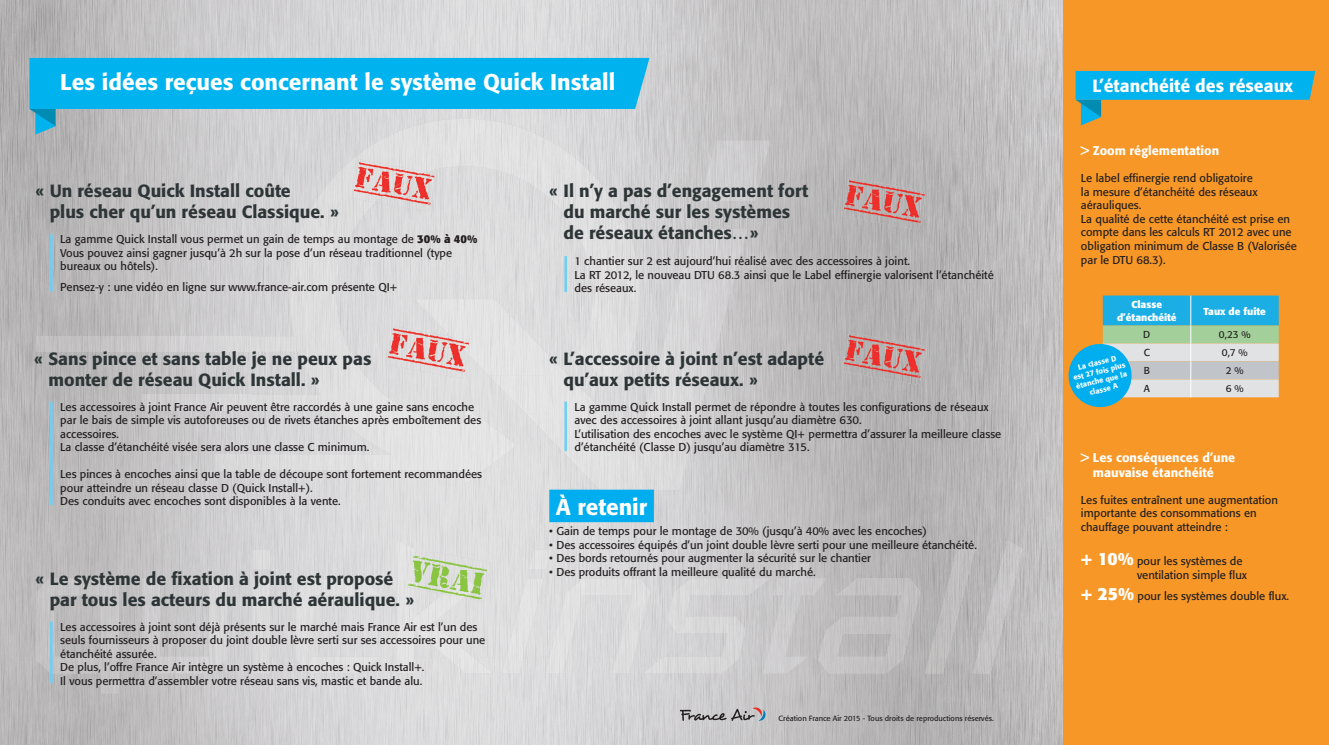
<style>
.page{position:relative;width:1329px;height:745px;background:#fff}
.page>*{position:absolute;margin:0;border:0;box-sizing:border-box;transform-origin:0 0}
.t1{font:500 22.5px "Formata";color:#fff}
.t2{font:500 17.5px/21px "Formata";color:#2d3537}
.t3{font:500 17.5px "Formata";color:#fff}
.t4{font:500 12.5px/15px "Formata";color:#fff}
.t5{font:11.25px/13.5px "Formata";color:#231f20}
.t6{font:700 10px/12px "Formata";color:#fff;text-align:center}
.t7{font:10px "Formata";color:#231f20}
.t8{font:7.5px "Formata";color:#231f20}
.t9{font:500 7.5px/9px "Formata";color:#fff;text-align:center}
.s1{font-weight:700}
.s2{font-weight:700;font-size:17.5px;color:#fff}
</style>
<div class="page">
<img style="left:0;top:0;width:1063px;height:744px">
<img style="left:637px;top:229px;width:110px;height:260px">
<img style="left:700px;top:141px;width:70px;height:59px">
<div style="left:414px;top:299px;width:133px;height:76px;background:#e3e2e3"></div>
<div style="left:547px;top:353px;width:45px;height:128px;background:#e2e1e2"></div>
<div style="left:488px;top:375px;width:59px;height:38px;background:#e3e3e4"></div>
<img style="left:591px;top:398px;width:45px;height:91px">
<img style="left:525px;top:413px;width:22px;height:22px">
<div style="left:635px;top:444px;width:45px;height:45px;background:#dcdbdc"></div>
<img style="left:37px;top:578px;width:82px;height:114px">
<img style="left:142px;top:578px;width:85px;height:95px">
<div style="left:253px;top:549px;width:17px;height:124px;background:#dbdadb"></div>
<div style="left:296px;top:578px;width:84px;height:95px;background:#dddcdd"></div>
<div style="left:397px;top:540px;width:96px;height:133px;background:#e1e0e1"></div>
<div style="left:502px;top:549px;width:49px;height:124px;background:#e0dfe0"></div>
<div style="left:545px;top:578px;width:98px;height:95px;background:#dddcdd"></div>
<img style="left:643px;top:578px;width:120px;height:95px">
<img style="left:763px;top:550px;width:64px;height:123px">
<img style="left:818px;top:578px;width:102px;height:95px">
<img style="left:925px;top:540px;width:48px;height:133px">
<img style="left:973px;top:540px;width:50px;height:133px">
<img style="left:338px;top:134px;width:259px;height:66px">
<img style="left:295px;top:172px;width:43px;height:297px">
<img style="left:597px;top:179px;width:43px;height:209px">
<img style="left:338px;top:200px;width:44px;height:269px">
<div style="left:551px;top:200px;width:46px;height:41px;background:#dedede"></div>
<img style="left:252px;top:248px;width:43px;height:221px">
<img style="left:578px;top:240px;width:19px;height:133px">
<img style="left:37px;top:336px;width:215px;height:15px">
<img style="left:142px;top:394px;width:110px;height:16px">
<div style="left:381px;top:391px;width:44px;height:78px;background:#e3e2e3"></div>
<div style="left:424px;top:406px;width:93px;height:78px;background:#e2e2e3"></div>
<img style="left:216px;top:454px;width:36px;height:15px">
<div style="left:1063px;top:0;width:266px;height:744px;background:#f79727"></div>
<svg style="left:1068px;top:295px;width:211px;height:113px"></svg>
<div style="left:549px;top:489px;width:105px;height:33px;background:#00aeef"></div>
<img style="left:415px;top:551px;width:76px;height:50px">
<img style="left:406px;top:551px;width:72px;height:46px">
<svg style="left:29px;top:58px;width:620px;height:76px;background:#44bce5"></svg>
<svg style="left:1075px;top:71px;width:240px;height:54px"></svg>
<img style="left:375px;top:172px;width:60px;height:39px">
<img style="left:352px;top:159px;width:74px;height:43px">
<img style="left:842px;top:177px;width:83px;height:52px">
<img style="left:842px;top:332px;width:83px;height:52px">
<img style="left:386px;top:326px;width:82px;height:51px">
<img style="left:451px;top:336px;width:18px;height:18px">
<hr style="left:50px;top:234px;width:3px;height:57px;background:#6bcff6">
<hr style="left:50px;top:401px;width:3px;height:104px;background:#6bcff6">
<hr style="left:564px;top:401px;width:3px;height:50px;background:#6bcff6">
<hr style="left:564px;top:256px;width:3px;height:36px;background:#6bcff6">
<hr style="left:50px;top:621px;width:3px;height:61px;background:#6bcff6">
<svg style="left:680px;top:706px;width:86px;height:14px"></svg>
<h1 class="t1" style="left:60px;top:68px;width:556px">Les idées reçues concernant le système Quick Install</h1>
<h2 class="t3" style="left:1092px;top:75px;width:202px">L’étanchéité des réseaux</h2>
<h2 class="t2" style="left:50px;top:180px;width:291px;text-indent:-14px">« Un réseau Quick Install coûte<br>plus cher qu’un réseau Classique. »</h2>
<p class="t5" style="left:60px;top:232px;width:418px">La gamme Quick Install vous permet un gain de temps au montage de <span class="s1">30% à 40%<br></span>Vous pouvez ainsi gagner jusqu’à 2h sur la pose d’un réseau traditionnel (type bureaux ou hôtels).</p>
<p class="t5" style="left:60px;top:280px;width:339px">Pensez-y : une vidéo en ligne sur www.france-air.com présente QI+</p>
<h2 class="t2" style="left:48px;top:347px;width:324px;text-indent:-14px">« Sans pince et sans table je ne peux pas monter de réseau Quick Install. »</h2>
<p class="t5" style="left:60px;top:399px;width:422px">Les accessoires à joint France Air peuvent être raccordés à une gaine sans encoche par le bais de simple vis autoforeuses ou de rivets étanches après emboîtement des accessoires.<br>La classe d’étanchéité visée sera alors une classe C minimum.</p>
<p class="t5" style="left:60px;top:467px;width:423px">Les pinces à encoches ainsi que la table de découpe sont fortement recommandées pour atteindre un réseau classe D (Quick Install+).<br>Des conduits avec encoches sont disponibles à la vente.</p>
<h2 class="t2" style="left:50px;top:567px;width:366px;text-indent:-14px">« Le système de fixation à joint est proposé par tous les acteurs du marché aéraulique. »</h2>
<p class="t5" style="left:60px;top:619px;width:427px">Les accessoires à joint sont déjà présents sur le marché mais France Air est l’un des seuls fournisseurs à proposer du joint double lèvre serti sur ses accessoires pour une étanchéité assurée.<br>De plus, l’offre France Air intègre un système à encoches : Quick Install+.<br>Il vous permettra d’assembler votre réseau sans vis, mastic et bande alu.</p>
<h2 class="t2" style="left:563px;top:180px;width:246px;text-indent:-14px">« Il n’y a pas d’engagement fort du marché sur les systèmes de réseaux étanches…»</h2>
<p class="t5" style="left:574px;top:254px;width:421px">1 chantier sur 2 est aujourd’hui réalisé avec des accessoires à joint.<br>La RT 2012, le nouveau DTU 68.3 ainsi que le Label effinergie valorisent l’étanchéité des réseaux.</p>
<h2 class="t2" style="left:563px;top:347px;width:262px;text-indent:-14px">« L’accessoire à joint n’est adapté qu’aux petits réseaux. »</h2>
<p class="t5" style="left:574px;top:399px;width:428px">La gamme Quick Install permet de répondre à toutes les configurations de réseaux avec des accessoires à joint allant jusqu’au diamètre 630.<br>L’utilisation des encoches avec le système QI+ permettra d’assurer la meilleure classe d’étanchéité (Classe D) jusqu’au diamètre 315.</p>
<h1 class="t1" style="left:556px;top:492px;width:93px">À retenir</h1>
<p class="t5" style="left:549px;top:524px;width:379px">• Gain de temps pour le montage de 30% (jusqu’à 40% avec les encoches)</p>
<p class="t5" style="left:549px;top:537px;width:429px">• Des accessoires équipés d’un joint double lèvre serti pour une meilleure étanchéité.</p>
<p class="t5" style="left:549px;top:551px;width:323px">• Des bords retournés pour augmenter la sécurité sur le chantier</p>
<p class="t5" style="left:549px;top:564px;width:268px">• Des produits offrant la meilleure qualité du marché.</p>
<p class="t8" style="left:778px;top:713px;width:217px">Création France Air 2015 - Tous droits de reproductions réservés.</p>
<p class="t4" style="left:1081px;top:143px;width:140px">&gt; Zoom réglementation</p>
<p class="t5" style="left:1081px;top:171px;width:218px">Le label effinergie rend obligatoire<br>la mesure d’étanchéité des réseaux aérauliques.<br>La qualité de cette étanchéité est prise en compte dans les calculs RT 2012 avec une obligation minimum de Classe B (Valorisée par le DTU 68.3).</p>
<p class="t6" style="left:1117px;top:299px;width:61px">Classe d’étanchéité</p>
<p class="t6" style="left:1203px;top:305px;width:64px">Taux de fuite</p>
<p class="t7" style="left:1143px;top:328px;width:9px">D</p>
<p class="t7" style="left:1219px;top:328px;width:33px">0,23 %</p>
<p class="t7" style="left:1143px;top:346px;width:8px">C</p>
<p class="t7" style="left:1222px;top:346px;width:27px">0,7 %</p>
<p class="t7" style="left:1143px;top:364px;width:8px">B</p>
<p class="t7" style="left:1226px;top:364px;width:19px">2 %</p>
<p class="t7" style="left:1144px;top:382px;width:8px">A</p>
<p class="t7" style="left:1226px;top:382px;width:19px">6 %</p>
<p class="t9" style="left:1070px;top:364px;width:55px;rotate:-14deg">La classe D<br>est 27 fois plus étanche que la classe A</p>
<p class="t4" style="left:1093px;top:449px;width:144px;text-indent:-12px">&gt; Les conséquences d’une mauvaise étanchéité</p>
<p class="t5" style="left:1081px;top:492px;width:199px">Les fuites entraînent une augmentation importante des consommations en chauffage pouvant atteindre :</p>
<p class="t5" style="left:1137px;top:554px;width:111px;text-indent:-56px"><span class="s2">+ 10%</span> pour les systèmes de ventilation simple flux</p>
<p class="t5" style="left:1081px;top:588px;width:210px"><span class="s2">+ 25%</span> pour les systèmes double flux.</p>
</div>
